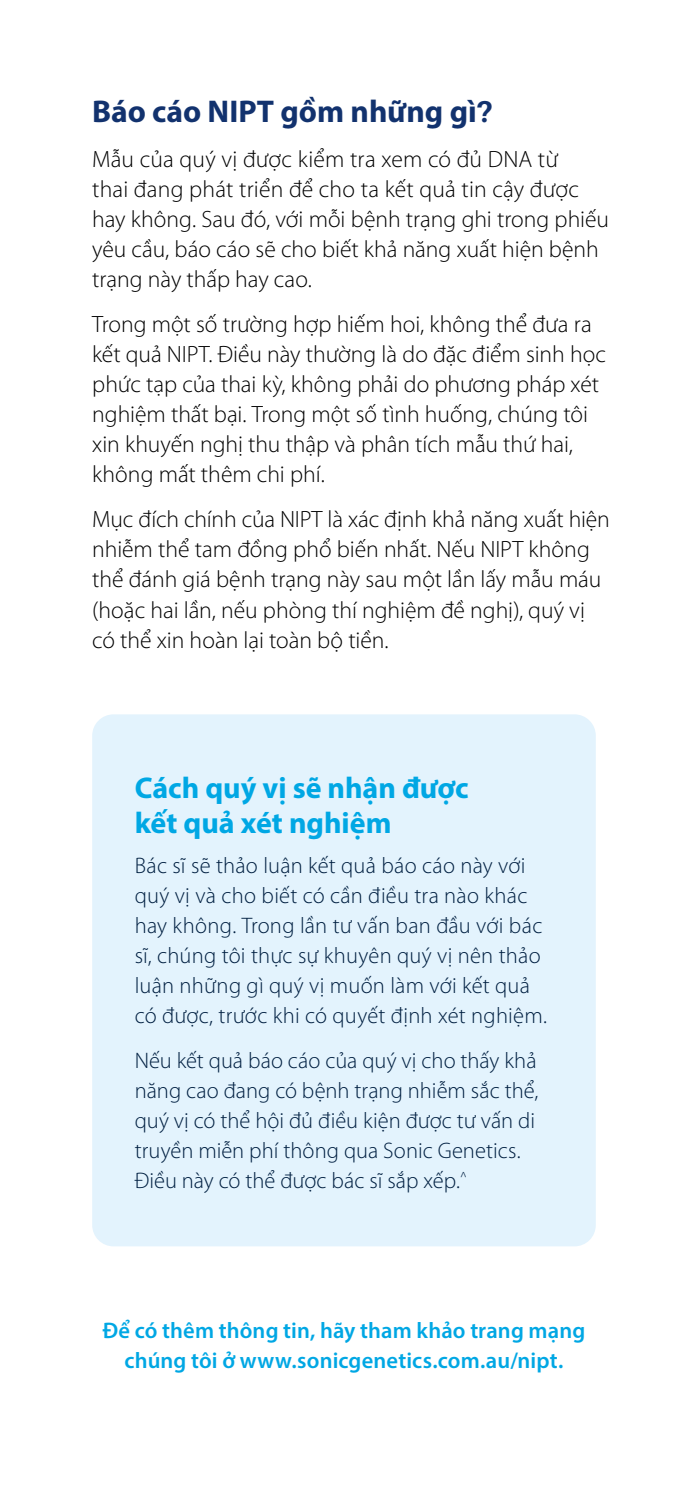
<style>
.page{position:relative;width:688px;height:1489px;background:#fff}
.page>*{position:absolute;margin:0;border:0;box-sizing:border-box;transform-origin:0 0}
.t1{font:700 31.5px "Myriad Pro";color:#12326e}
.t2{font:700 30px/35px "Myriad Pro";color:#00a7e4}
.t3{font:300 23.5px/30px "Myriad Pro";color:#000}
.t4{font:300 22.5px/30px "Myriad Pro";letter-spacing:.005em;color:#001f41}
.t5{font:600 22.5px/30px "Myriad Pro";letter-spacing:.005em;color:#00a7e4;text-align:center}
.s1{font-family:"Aileron";font-size:30px}
</style>
<div class="page">
<div style="left:92px;top:714px;width:503px;height:532px;background:#e3f3fd;border-radius:21px"></div>
<h1 class="t1" style="left:92px;top:91px;width:402px">Báo cáo NIPT gồm những gì<span class="s1">?</span></h1>
<p class="t3" style="left:92px;top:144px;width:518px">Mẫu của quý vị được kiểm tra xem có đủ DNA từ<br>thai đang phát triển để cho ta kết quả tin cậy được hay không. Sau đó, với mỗi bệnh trạng ghi trong phiếu yêu cầu, báo cáo sẽ cho biết khả năng xuất hiện bệnh trạng này thấp hay cao.</p>
<p class="t3" style="left:92px;top:309px;width:515px">Trong một số trường hợp hiếm hoi, không thể đưa ra kết quả NIPT. Điều này thường là do đặc điểm sinh học phức tạp của thai kỳ, không phải do phương pháp xét nghiệm thất bại. Trong một số tình huống, chúng tôi xin khuyến nghị thu thập và phân tích mẫu thứ hai, không mất thêm chi phí.</p>
<p class="t3" style="left:92px;top:504px;width:519px">Mục đích chính của NIPT là xác định khả năng xuất hiện nhiễm thể tam đồng phổ biến nhất. Nếu NIPT không thể đánh giá bệnh trạng này sau một lần lấy mẫu máu (hoặc hai lần, nếu phòng thí nghiệm đề nghị), quý vị có thể xin hoàn lại toàn bộ tiền.</p>
<p class="t2" style="left:135px;top:769px;width:335px">Cách quý vị sẽ nhận được kết quả xét nghiệm</p>
<p class="t4" style="left:135px;top:849px;width:413px">Bác sĩ sẽ thảo luận kết quả báo cáo này với quý vị và cho biết có cần điều tra nào khác hay không. Trong lần tư vấn ban đầu với bác sĩ, chúng tôi thực sự khuyên quý vị nên thảo luận những gì quý vị muốn làm với kết quả có được, trước khi có quyết định xét nghiệm.</p>
<p class="t4" style="left:135px;top:1044px;width:405px">Nếu kết quả báo cáo của quý vị cho thấy khả năng cao đang có bệnh trạng nhiễm sắc thể, quý vị có thể hội đủ điều kiện được tư vấn di truyền miễn phí thông qua Sonic Genetics.<br>Điều này có thể được bác sĩ sắp xếp.<sup>^</sup></p>
<p class="t5" style="left:103px;top:1314px;width:484px">Để có thêm thông tin, hãy tham khảo trang mạng chúng tôi ở www.sonicgenetics.com.au/nipt.</p>
</div>
